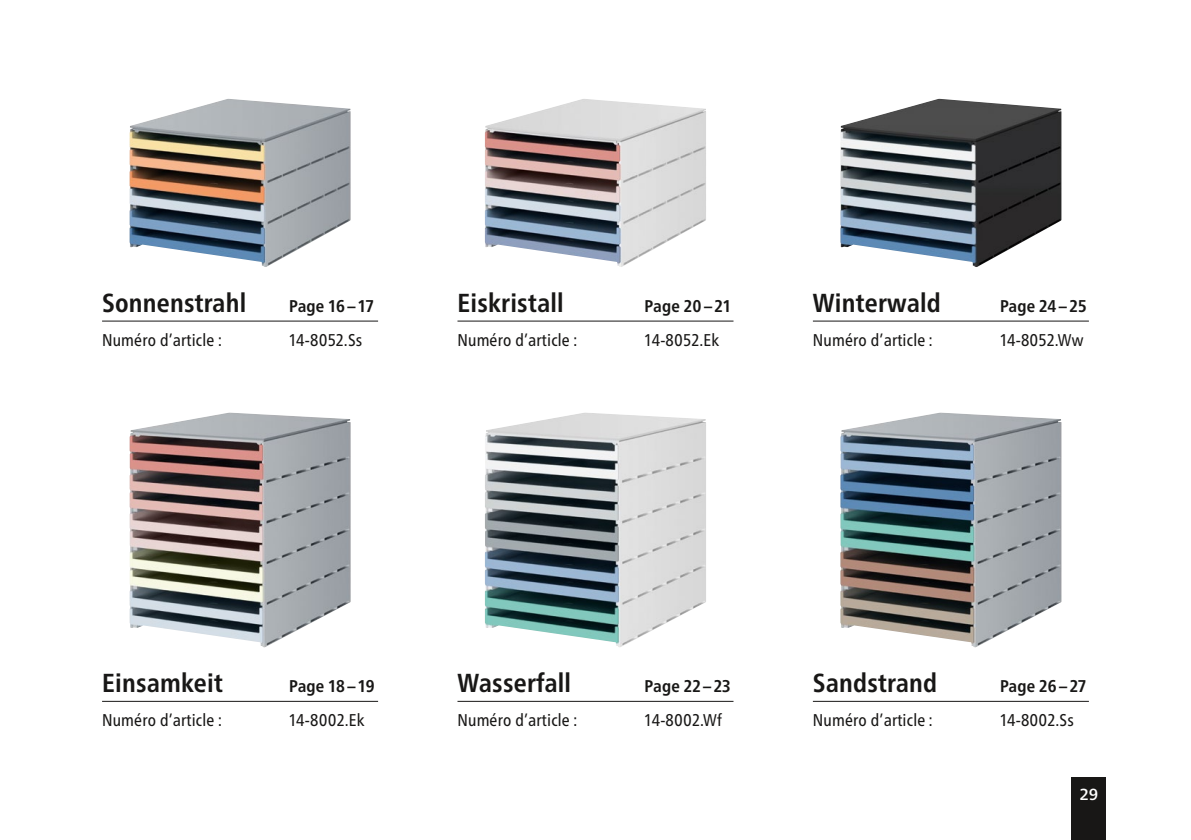
<style>
.page{position:relative;width:1191px;height:840px;background:#fff}
.page>*{position:absolute;margin:0;border:0;box-sizing:border-box;transform-origin:0 0}
.t1{font:700 condensed 26px "Frutiger Neue LT Pro";letter-spacing:.01em;color:#181716}
.t2{font:condensed 17px "Frutiger Neue LT Pro";letter-spacing:.01em;color:#181716}
.t3{font:700 condensed 17px "Frutiger Neue LT Pro";letter-spacing:.01em;color:#181716}
.t4{font:500 16px "Frutiger Neue LT Pro";color:#fff}
</style>
<div class="page">
<div style="left:1071px;top:777px;width:35px;height:62px;background:#181716"></div>
<img style="left:840px;top:412px;width:221px;height:235px">
<hr style="left:457px;top:320px;width:276px;height:1px;background:#181716">
<hr style="left:457px;top:700px;width:276px;height:1px;background:#181716">
<hr style="left:813px;top:320px;width:276px;height:1px;background:#181716">
<hr style="left:813px;top:700px;width:276px;height:1px;background:#181716">
<hr style="left:102px;top:320px;width:276px;height:1px;background:#181716">
<hr style="left:102px;top:700px;width:276px;height:1px;background:#181716">
<img style="left:129px;top:99px;width:222px;height:168px">
<img style="left:129px;top:412px;width:222px;height:235px">
<img style="left:485px;top:99px;width:221px;height:168px">
<img style="left:485px;top:412px;width:221px;height:235px">
<img style="left:840px;top:99px;width:221px;height:168px">
<h1 class="t1" style="left:102px;top:287px;width:146px">Sonnenstrahl</h1>
<p class="t3" style="left:289px;top:296px;width:86px">Page 16 – 17</p>
<p class="t2" style="left:102px;top:330px;width:122px">Numéro d’article :</p>
<p class="t2" style="left:289px;top:330px;width:74px">14-8052.Ss</p>
<h1 class="t1" style="left:457px;top:287px;width:108px">Eiskristall</h1>
<p class="t3" style="left:644px;top:296px;width:87px">Page 20 – 21</p>
<p class="t2" style="left:457px;top:330px;width:122px">Numéro d’article :</p>
<p class="t2" style="left:644px;top:330px;width:76px">14-8052.Ek</p>
<h1 class="t1" style="left:813px;top:287px;width:129px">Winterwald</h1>
<p class="t3" style="left:1000px;top:296px;width:88px">Page 24 – 25</p>
<p class="t2" style="left:813px;top:330px;width:122px">Numéro d’article :</p>
<p class="t2" style="left:1000px;top:330px;width:85px">14-8052.Ww</p>
<h1 class="t1" style="left:102px;top:667px;width:122px">Einsamkeit</h1>
<p class="t3" style="left:289px;top:676px;width:87px">Page 18 – 19</p>
<p class="t2" style="left:102px;top:710px;width:122px">Numéro d’article :</p>
<p class="t2" style="left:289px;top:710px;width:77px">14-8002.Ek</p>
<h1 class="t1" style="left:457px;top:667px;width:115px">Wasserfall</h1>
<p class="t3" style="left:644px;top:676px;width:88px">Page 22 – 23</p>
<p class="t2" style="left:457px;top:710px;width:122px">Numéro d’article :</p>
<p class="t2" style="left:644px;top:710px;width:78px">14-8002.Wf</p>
<h1 class="t1" style="left:813px;top:667px;width:126px">Sandstrand</h1>
<p class="t3" style="left:1000px;top:676px;width:87px">Page 26 – 27</p>
<p class="t2" style="left:813px;top:710px;width:122px">Numéro d’article :</p>
<p class="t2" style="left:1000px;top:710px;width:75px">14-8002.Ss</p>
<p class="t4" style="left:1079px;top:784px;width:20px">29</p>
</div>
